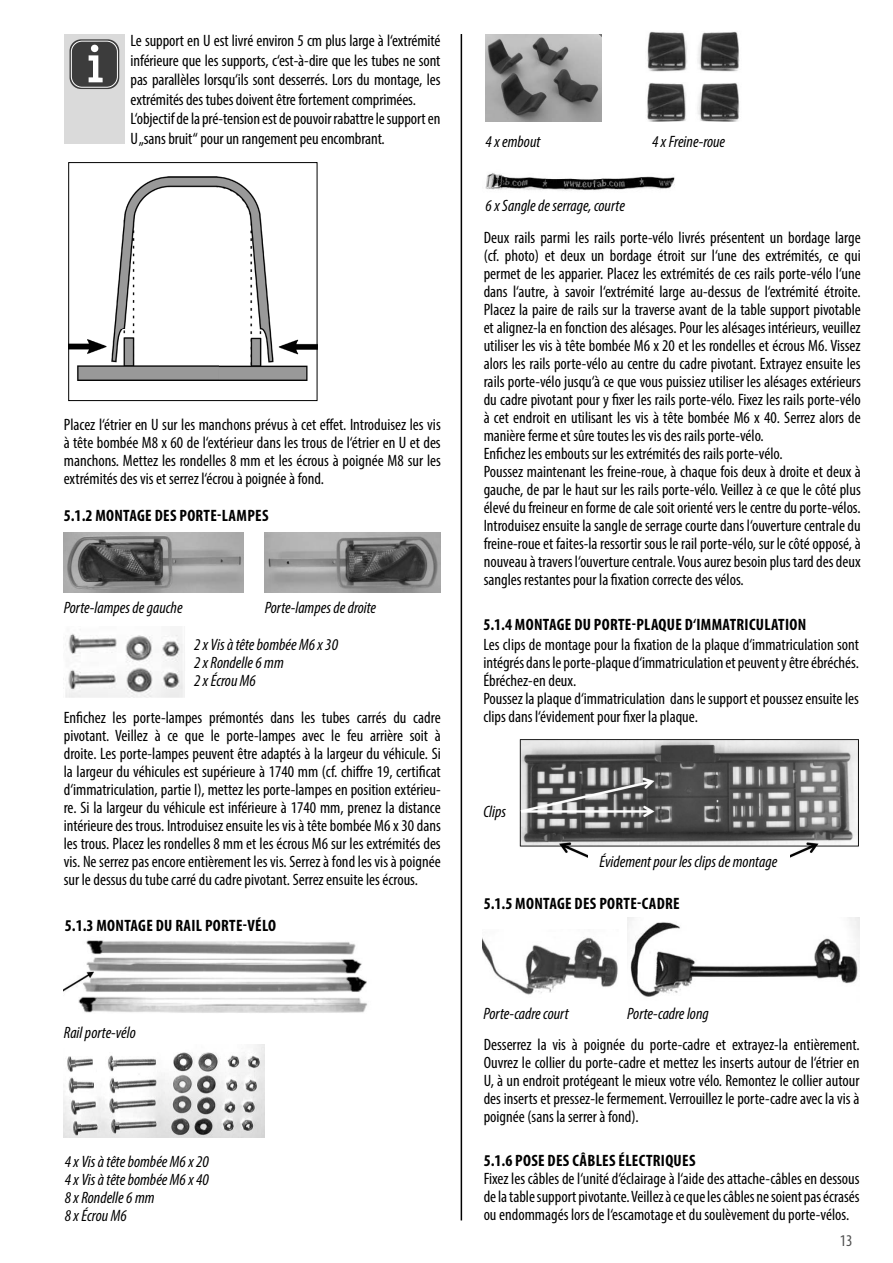
<style>
.page{position:relative;width:893px;height:1263px;background:#fff}
.page>*{position:absolute;margin:0;border:0;box-sizing:border-box;transform-origin:0 0}
.t1{font:condensed 16.5px/18px "Myriad Pro";color:#000;text-align:justify}
.t2{font:italic condensed 16.5px/18px "Myriad Pro";color:#000}
.t3{font:700 condensed 16.5px "Myriad Pro";letter-spacing:.02em;color:#000}
.t4{font:condensed 16.5px "Myriad Pro";color:#515151}
</style>
<div class="page">
<hr style="left:461px;top:34px;width:1px;height:1186px;background:#000">
<img style="left:64px;top:532px;width:180px;height:61px">
<img style="left:265px;top:532px;width:176px;height:61px">
<img style="left:64px;top:1044px;width:200px;height:94px">
<img style="left:65px;top:633px;width:120px;height:65px">
<img style="left:64px;top:940px;width:304px;height:73px">
<img style="left:485px;top:34px;width:117px;height:87px">
<img style="left:647px;top:31px;width:93px;height:90px">
<img style="left:485px;top:173px;width:190px;height:18px">
<img style="left:519px;top:739px;width:340px;height:119px">
<div style="left:588px;top:849px;width:201px;height:32px;background:#fff"></div>
<img style="left:483px;top:937px;width:135px;height:58px">
<img style="left:627px;top:918px;width:232px;height:79px">
<div style="left:64px;top:34px;width:61px;height:110px;background:#dadada"></div>
<div style="left:70px;top:39px;width:49px;height:50px;background:#3c3c3c;border-radius:12px"></div>
<div style="left:71px;top:41px;width:47px;height:46px;border:1px solid #fff;border-radius:11px"></div>
<svg style="left:89px;top:55px;width:14px;height:27px"></svg>
<div style="left:91px;top:45px;width:7px;height:7px;background:#fff;border-radius:50%"></div>
<img style="left:70px;top:177px;width:248px;height:203px">
<div style="left:68px;top:162px;width:249px;height:239px;border:1px solid #000"></div>
<p class="t1" style="left:131px;top:31px;width:311px;line-height:19.5px;text-align:left">Le support en U est livré environ 5 cm plus large à l‘extrémité inférieure que les supports, c‘est-à-dire que les tubes ne sont pas parallèles lorsqu‘ils sont desserrés. Lors du montage, les extrémités des tubes doivent être fortement comprimées.<br>L‘objectif de la pré-tension est de pouvoir rabattre le support en U „sans bruit“ pour un rangement peu encombrant.</p>
<p class="t1" style="left:64px;top:415px;width:379px">Placez l‘étrier en U sur les manchons prévus à cet effet. Introduisez les vis à tête bombée M8 x 60 de l‘extérieur dans les trous de l‘étrier en U et des manchons. Mettez les rondelles 8 mm et les écrous à poignée M8 sur les extrémités des vis et serrez l‘écrou à poignée à fond.</p>
<p class="t3" style="left:64px;top:505px;width:206px">5.1.2 MONTAGE DES PORTE-LAMPES</p>
<p class="t2" style="left:64px;top:598px;width:120px">Porte-lampes de gauche</p>
<p class="t2" style="left:265px;top:598px;width:113px">Porte-lampes de droite</p>
<p class="t2" style="left:194px;top:635px;width:145px">2 x Vis à tête bombée M6 x 30<br>2 x Rondelle 6 mm<br>2 x Écrou M6</p>
<p class="t1" style="left:64px;top:708px;width:379px">Enfichez les porte-lampes prémontés dans les tubes carrés du cadre pivotant. Veillez à ce que le porte-lampes avec le feu arrière soit à droite. Les porte-lampes peuvent être adaptés à la largeur du véhicule. Si la largeur du véhicules est supérieure à 1740 mm (cf. chiffre 19, certificat d‘immatriculation, partie I), mettez les porte-lampes en position extérieu&shy;re. Si la largeur du véhicule est inférieure à 1740 mm, prenez la distance intérieure des trous. Introduisez ensuite les vis à tête bombée M6 x 30 dans les trous. Placez les rondelles 8 mm et les écrous M6 sur les extrémités des vis. Ne serrez pas encore entièrement les vis. Serrez à fond les vis à poignée sur le dessus du tube carré du cadre pivotant. Serrez ensuite les écrous.</p>
<p class="t3" style="left:65px;top:915px;width:213px">5.1.3 MONTAGE DU RAIL PORTE-VÉLO</p>
<p class="t2" style="left:64px;top:1023px;width:74px">Rail porte-vélo</p>
<p class="t2" style="left:65px;top:1152px;width:145px">4 x Vis à tête bombée M6 x 20<br>4 x Vis à tête bombée M6 x 40<br>8 x Rondelle 6 mm<br>8 x Écrou M6</p>
<p class="t2" style="left:486px;top:132px;width:56px">4 x embout</p>
<p class="t2" style="left:652px;top:132px;width:75px">4 x Freine-roue</p>
<p class="t2" style="left:486px;top:197px;width:141px">6 x Sangle de serrage, courte</p>
<p class="t1" style="left:484px;top:228px;width:379px;text-align:left">Deux rails parmi les rails porte-vélo livrés présentent un bordage large (cf. photo) et deux un bordage étroit sur l‘une des extrémités, ce qui permet de les apparier. Placez les extrémités de ces rails porte-vélo l‘une dans l‘autre, à savoir l‘extrémité large au-dessus de l‘extrémité étroite.<br>Placez la paire de rails sur la traverse avant de la table support pivotable et alignez-la en fonction des alésages. Pour les alésages intérieurs, veuillez utiliser les vis à tête bombée M6 x 20 et les rondelles et écrous M6. Vissez alors les rails porte-vélo au centre du cadre pivotant. Extrayez ensuite les rails porte-vélo jusqu‘à ce que vous puissiez utiliser les alésages extérieurs du cadre pivotant pour y fixer les rails porte-vélo. Fixez les rails porte-vélo à cet endroit en utilisant les vis à tête bombée M6 x 40. Serrez alors de manière ferme et sûre toutes les vis des rails porte-vélo.<br>Enfichez les embouts sur les extrémités des rails porte-vélo.<br>Poussez maintenant les freine-roue, à chaque fois deux à droite et deux à gauche, de par le haut sur les rails porte-vélo. Veillez à ce que le côté plus élevé du freineur en forme de cale soit orienté vers le centre du porte-vélos.<br>Introduisez ensuite la sangle de serrage courte dans l‘ouverture centrale du freine-roue et faites-la ressortir sous le rail porte-vélo, sur le côté opposé, à nouveau à travers l‘ouverture centrale. Vous aurez besoin plus tard des deux sangles restantes pour la fixation correcte des vélos.</p>
<p class="t3" style="left:483px;top:615px;width:324px">5.1.4 MONTAGE DU PORTE-PLAQUE D‘IMMATRICULATION</p>
<p class="t1" style="left:483px;top:635px;width:377px;text-align:left">Les clips de montage pour la fixation de la plaque d‘immatriculation sont intégrés dans le porte-plaque d‘immatriculation et peuvent y être ébréchés.<br>Ébréchez-en deux.<br>Poussez la plaque d‘immatriculation dans le support et poussez ensuite les clips dans l‘évidement pour fixer la plaque.</p>
<p class="t2" style="left:483px;top:802px;width:24px">Clips</p>
<p class="t2" style="left:600px;top:852px;width:179px">Évidement pour les clips de montage</p>
<p class="t3" style="left:484px;top:893px;width:198px">5.1.5 MONTAGE DES PORTE-CADRE</p>
<p class="t2" style="left:483px;top:1004px;width:87px">Porte-cadre court</p>
<p class="t2" style="left:627px;top:1004px;width:83px">Porte-cadre long</p>
<p class="t1" style="left:484px;top:1035px;width:377px">Desserrez la vis à poignée du porte-cadre et extrayez-la entièrement.<br>Ouvrez le collier du porte-cadre et mettez les inserts autour de l‘étrier en U, à un endroit protégeant le mieux votre vélo. Remontez le collier autour des inserts et pressez-le fermement. Verrouillez le porte-cadre avec la vis à poignée (sans la serrer à fond).</p>
<p class="t3" style="left:484px;top:1150px;width:213px">5.1.6 POSE DES CÂBLES ÉLECTRIQUES</p>
<p class="t1" style="left:484px;top:1169px;width:377px">Fixez les câbles de l‘unité d‘éclairage à l‘aide des attache-câbles en dessous de la table support pivotante. Veillez à ce que les câbles ne soient pas écrasés ou endommagés lors de l‘escamotage et du soulèvement du porte-vélos.</p>
<p class="t4" style="left:840px;top:1231px;width:14px">13</p>
</div>
